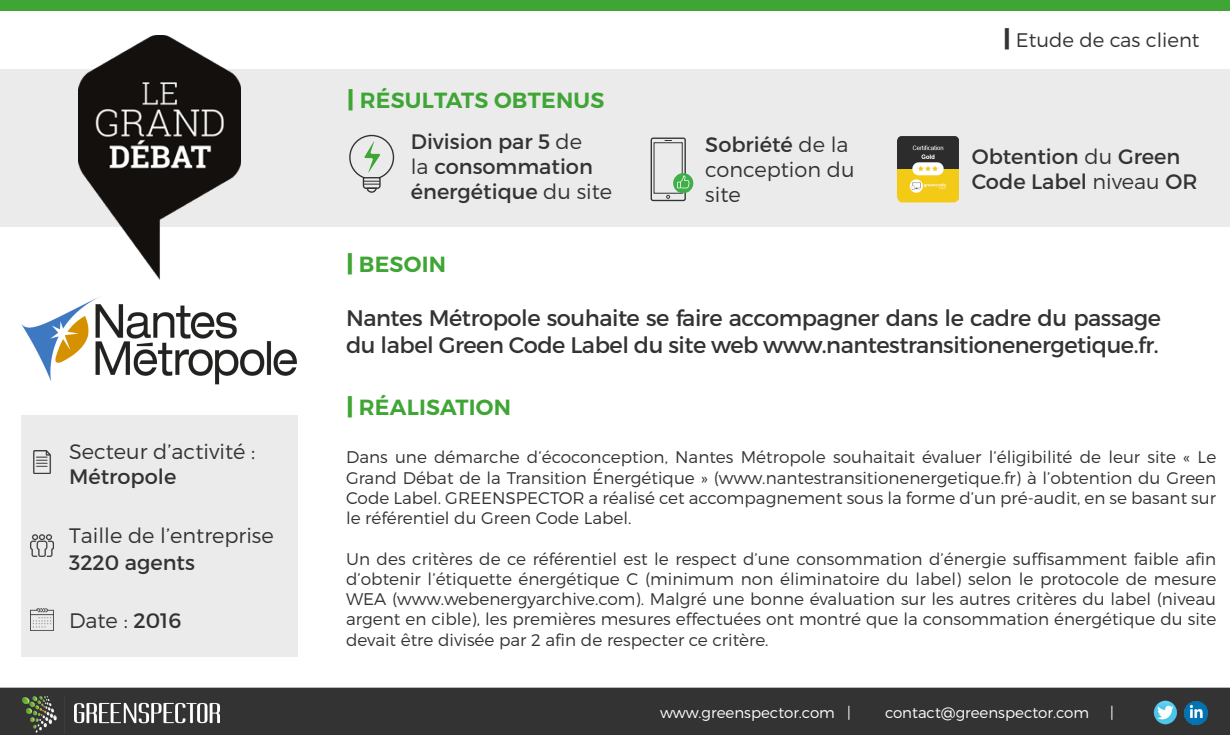
<style>
.page{position:relative;width:1230px;height:735px;background:#fff}
.page>*{position:absolute;margin:0;border:0;box-sizing:border-box;transform-origin:0 0}
.t1{font:22.5px/27px "Montserrat";letter-spacing:-.02em;color:#333}
.t2{font:600 21.88px "Montserrat";letter-spacing:.01em;color:#3fa535}
.t3{font:21.5px "Montserrat";color:#fff}
.t4{font:20.88px/25.1px "Montserrat";color:#333}
.t5{font:300 20.88px/25.1px "Montserrat";color:#333}
.t6{font:300 19.62px "Montserrat";color:#333}
.t7{font:300 16.88px/20.2px "Montserrat";color:#333;text-align:justify}
.t8{font:300 15px "Montserrat";color:#fff}
.s1{font-weight:400}
.s2{font-weight:900;font-size:23.75px}
.s3{font-weight:300}
</style>
<div class="page">
<div style="left:0;top:69px;width:1230px;height:157px;background:#ecebec"></div>
<div style="left:21px;top:415px;width:277px;height:241px;background:#ecebec"></div>
<div style="left:0;top:688px;width:1230px;height:47px;background:#333"></div>
<img style="left:22px;top:696px;width:198px;height:37px">
<img style="left:1185px;top:702px;width:23px;height:22px">
<img style="left:1152px;top:701px;width:27px;height:24px">
<img style="left:21px;top:296px;width:276px;height:89px">
<div style="left:0;top:0;width:1230px;height:10px;background:#3fa535"></div>
<img style="left:33px;top:451px;width:18px;height:22px">
<img style="left:31px;top:534px;width:22px;height:23px">
<img style="left:31px;top:608px;width:22px;height:23px">
<img style="left:78px;top:36px;width:162px;height:243px">
<svg style="left:349px;top:134px;width:46px;height:59px"></svg>
<div style="left:651px;top:138px;width:35px;height:63px;border:1px solid #333;border-radius:2px"></div>
<div style="left:654px;top:142px;width:29px;height:52px;border:1px solid #333"></div>
<svg style="left:666px;top:195px;width:4px;height:4px"></svg>
<svg style="left:673px;top:173px;width:20px;height:20px"></svg>
<svg style="left:677px;top:176px;width:13px;height:12px"></svg>
<img style="left:897px;top:136px;width:62px;height:66px">
<p class="t5" style="left:69px;top:439px;width:188px">Secteur d’activité :</p>
<p class="t4" style="left:69px;top:464px;width:109px">Métropole</p>
<p class="t5" style="left:69px;top:523px;width:206px">Taille de l’entreprise</p>
<p class="t4" style="left:69px;top:549px;width:127px">3220 agents</p>
<p class="t5" style="left:69px;top:608px;width:114px">Date : <span class="s1">2016</span></p>
<p class="t2" style="left:347px;top:86px;width:259px"><span class="s2">|</span> RÉSULTATS OBTENUS</p>
<p class="t4" style="left:411px;top:129px;width:203px">Division par 5 <span class="s3">de<br>la</span> consommation énergétique <span class="s3">du site</span></p>
<p class="t5" style="left:705px;top:131px;width:151px"><span class="s1">Sobriété</span> de la conception du site</p>
<p class="t3" style="left:469px;top:162px;width:12px">+</p>
<p class="t2" style="left:346px;top:251px;width:101px"><span class="s2">|</span> BESOIN</p>
<p class="t6" style="left:1003px;top:28px;width:198px"><span class="s2">|</span> Etude de cas client</p>
<p class="t4" style="left:972px;top:144px;width:227px">Obtention <span class="s3">du</span> Green<br>Code Label <span class="s3">niveau</span> OR</p>
<p class="t3" style="left:443px;top:299px;width:12px">+</p>
<p class="t1" style="left:346px;top:304px;width:817px">Nantes Métropole souhaite se faire accompagner dans le cadre du passage du label Green Code Label du site web www.nantestransitionenergetique.fr.</p>
<p class="t2" style="left:346px;top:393px;width:167px"><span class="s2">|</span> RÉALISATION</p>
<p class="t7" style="left:346px;top:447px;width:872px">Dans une démarche d’écoconception, Nantes Métropole souhaitait évaluer l’éligibilité de leur site « Le Grand Débat de la Transition Énergétique » (www.nantestransitionenergetique.fr) à l’obtention du Green Code Label. GREENSPECTOR a réalisé cet accompagnement sous la forme d’un pré-audit, en se basant sur le référentiel du Green Code Label.</p>
<p class="t7" style="left:346px;top:548px;width:872px">Un des critères de ce référentiel est le respect d’une consommation d’énergie suffisamment faible afin d’obtenir l’étiquette énergétique C (minimum non éliminatoire du label) selon le protocole de mesure WEA (www.webenergyarchive.com). Malgré une bonne évaluation sur les autres critères du label (niveau argent en cible), les premières mesures effectuées ont montré que la consommation énergétique du site devait être divisée par 2 afin de respecter ce critère.</p>
<p class="t8" style="left:660px;top:704px;width:193px">www.greenspector.com |</p>
<p class="t8" style="left:885px;top:704px;width:206px">contact@greenspector.com</p>
<p class="t8" style="left:1110px;top:704px;width:5px">|</p>
</div>
